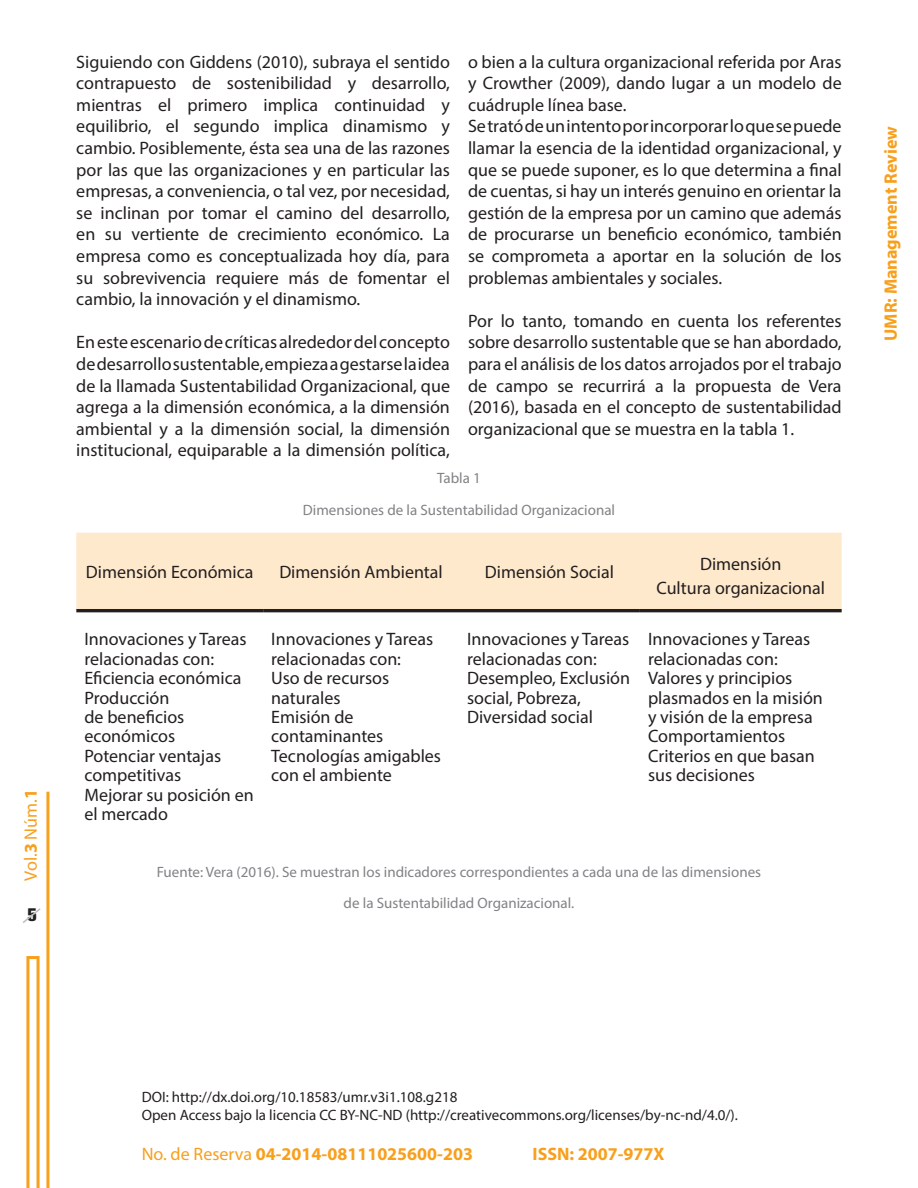
<style>
.page{position:relative;width:918px;height:1188px;background:#fff}
.page>*{position:absolute;margin:0;border:0;box-sizing:border-box;transform-origin:0 0}
.t1{font:18px/21.6px "Myriad Pro";color:#231f20}
.t2{font:700 18px "Myriad Pro";color:#f89f1c}
.t3{font:18px "Myriad Pro";color:#f89f1c}
.t4{font:18px "Akzidenz Grotesk BQ X Bold Alt";color:#231f20}
.t5{font:15px "Myriad Pro";color:#808285}
.t6{font:15px/18px "Myriad Pro";color:#231f20}
.s1{font-weight:700}
.s2{font-weight:400}
</style>
<div class="page">
<svg style="left:23px;top:908px;width:18px;height:15px"></svg>
<svg style="left:26px;top:956px;width:14px;height:232px"></svg>
<hr style="left:46px;top:792px;width:3px;height:396px;background:#f89f1c">
<div style="left:76px;top:533px;width:766px;height:76px;background:#fee9cc"></div>
<hr style="left:76px;top:609px;width:187px;height:3px;background:#231f20">
<hr style="left:263px;top:609px;width:196px;height:3px;background:#231f20">
<hr style="left:459px;top:609px;width:181px;height:3px;background:#231f20">
<hr style="left:640px;top:609px;width:202px;height:3px;background:#231f20">
<p class="t3" style="left:20px;top:881px;width:93px;rotate:-90deg">Vol.<span class="s1">3</span> Núm.<span class="s1">1</span></p>
<p class="t4" style="left:27px;top:904px;width:11px">5</p>
<p class="t1" style="left:468px;top:50px;width:375px;text-align:justify">o bien a la cultura organizacional referida por Aras y Crowther (2009), dando lugar a un modelo de cuádruple línea base.</p>
<p class="t1" style="left:468px;top:115px;width:375px;text-align:justify">Se trató de un intento por incorporar lo que se puede llamar la esencia de la identidad organizacional, y que se puede suponer, es lo que determina a final de cuentas, si hay un interés genuino en orientar la gestión de la empresa por un camino que además de procurarse un beneficio económico, también se comprometa a aportar en la solución de los problemas ambientales y sociales.</p>
<p class="t1" style="left:468px;top:310px;width:375px;text-align:justify">Por lo tanto, tomando en cuenta los referentes sobre desarrollo sustentable que se han abordado, para el análisis de los datos arrojados por el trabajo de campo se recurrirá a la propuesta de Vera (2016), basada en el concepto de sustentabilidad organizacional que se muestra en la tabla 1.</p>
<p class="t5" style="left:437px;top:469px;width:45px">Tabla 1</p>
<p class="t5" style="left:303px;top:500px;width:314px">Dimensiones de la Sustentabilidad Organizacional</p>
<p class="t1" style="left:76px;top:50px;width:375px;text-align:justify">Siguiendo con Giddens (2010), subraya el sentido contrapuesto de sostenibilidad y desarrollo, mientras el primero implica continuidad y equilibrio, el segundo implica dinamismo y cambio. Posiblemente, ésta sea una de las razones por las que las organizaciones y en particular las empresas, a conveniencia, o tal vez, por necesidad, se inclinan por tomar el camino del desarrollo, en su vertiente de crecimiento económico. La empresa como es conceptualizada hoy día, para su sobrevivencia requiere más de fomentar el cambio, la innovación y el dinamismo.</p>
<p class="t1" style="left:76px;top:331px;width:375px;text-align:justify">En este escenario de críticas alrededor del concepto de desarrollo sustentable, empieza a gestarse la idea de la llamada Sustentabilidad Organizacional, que agrega a la dimensión económica, a la dimensión ambiental y a la dimensión social, la dimensión institucional, equiparable a la dimensión política,</p>
<p class="t1" style="left:86px;top:560px;width:169px">Dimensión Económica</p>
<p class="t1" style="left:279px;top:560px;width:165px">Dimensión Ambiental</p>
<p class="t1" style="left:485px;top:560px;width:131px">Dimensión Social</p>
<p class="t1" style="left:84px;top:629px;width:164px;line-height:19.4px">Innovaciones y Tareas relacionadas con:</p>
<p class="t1" style="left:84px;top:667px;width:159px">Eficiencia económica</p>
<p class="t1" style="left:84px;top:688px;width:101px;line-height:19.5px">Producción de beneficios económicos</p>
<p class="t1" style="left:84px;top:746px;width:138px;line-height:19.5px">Potenciar ventajas competitivas</p>
<p class="t1" style="left:84px;top:785px;width:171px;line-height:19.5px">Mejorar su posición en el mercado</p>
<p class="t1" style="left:271px;top:629px;width:164px;line-height:19.4px">Innovaciones y Tareas relacionadas con:</p>
<p class="t1" style="left:271px;top:668px;width:120px;line-height:19.4px">Uso de recursos naturales</p>
<p class="t1" style="left:271px;top:707px;width:114px;line-height:19.5px">Emisión de contaminantes</p>
<p class="t1" style="left:271px;top:746px;width:171px;line-height:19.5px">Tecnologías amigables con el ambiente</p>
<p class="t1" style="left:467px;top:629px;width:164px;line-height:19.4px">Innovaciones y Tareas relacionadas con:</p>
<p class="t1" style="left:467px;top:668px;width:165px;line-height:19.4px">Desempleo, Exclusión social, Pobreza,<br>Diversidad social</p>
<p class="t1" style="left:700px;top:553px;width:83px">Dimensión</p>
<p class="t1" style="left:657px;top:577px;width:170px">Cultura organizacional</p>
<p class="t1" style="left:648px;top:629px;width:164px;line-height:19.4px">Innovaciones y Tareas relacionadas con:</p>
<p class="t1" style="left:648px;top:668px;width:176px;line-height:19.4px">Valores y principios plasmados en la misión y visión de la empresa</p>
<p class="t1" style="left:648px;top:725px;width:139px">Comportamientos</p>
<p class="t1" style="left:648px;top:746px;width:168px;line-height:19.5px">Criterios en que basan sus decisiones</p>
<p class="t5" style="left:157px;top:862px;width:606px">Fuente: Vera (2016). Se muestran los indicadores correspondientes a cada una de las dimensiones</p>
<p class="t5" style="left:344px;top:894px;width:232px">de la Sustentabilidad Organizacional.</p>
<p class="t2" style="left:879px;top:341px;width:216px;rotate:-90deg">UMR: Management Review</p>
<p class="t6" style="left:142px;top:1088px;width:598px">DOI: http://dx.doi.org/10.18583/umr.v3i1.108.g218<br>Open Access bajo la licencia CC BY-NC-ND (http://creativecommons.org/licenses/by-nc-nd/4.0/).</p>
<p class="t2" style="left:142px;top:1142px;width:333px"><span class="s2">No. de Reserva</span> 04-2014-08111025600-203</p>
<p class="t2" style="left:533px;top:1142px;width:134px">ISSN: 2007-977X</p>
</div>
